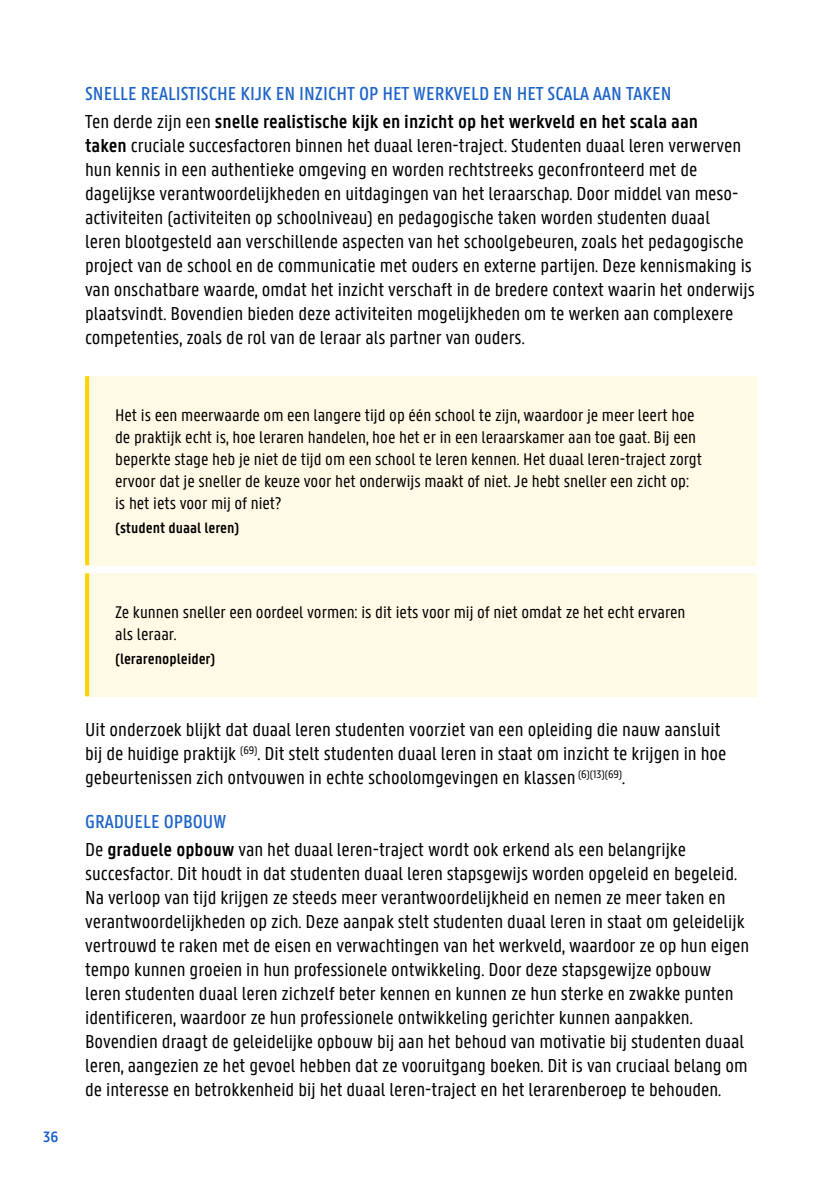
<style>
.page{position:relative;width:840px;height:1191px;background:#fff}
.page>*{position:absolute;margin:0;border:0;box-sizing:border-box;transform-origin:0 0}
.t1{font:20px/24px "U Gent Panno Text";color:#000}
.t2{font:500 20px/28px "U Gent Panno Text";color:#1e64c8}
.t3{font:18px/22px "U Gent Panno Text";color:#000}
.t4{font:600 16px "U Gent Panno Text";color:#000}
.t5{font:600 16px "U Gent Panno Text";color:#1e64c8}
.s1{font-weight:400;color:#000}
.s2{font-weight:600;color:#000}
.s3{font-weight:600}
.s4{font-weight:500;color:#1e64c8}
</style>
<div class="page">
<div style="left:87px;top:376px;width:669px;height:189px;background:#fffae6"></div>
<svg style="left:85px;top:376px;width:4px;height:189px"></svg>
<div style="left:87px;top:573px;width:669px;height:123px;background:#fffae6"></div>
<svg style="left:85px;top:573px;width:4px;height:123px"></svg>
<p class="t2" style="left:85px;top:79px;width:614px">SNELLE REALISTISCHE KIJK EN INZICHT OP HET WERKVELD EN HET SCALA AAN TAKEN<br><span class="s1">Ten derde zijn een</span> <span class="s2">snelle realistische kijk en inzicht op het werkveld en het scala aan</span></p>
<p class="t1" style="left:85px;top:133px;width:671px"><span class="s3">taken</span> cruciale succesfactoren binnen het duaal leren-traject. Studenten duaal leren verwerven hun kennis in een authentieke omgeving en worden rechtstreeks geconfronteerd met de dagelijkse verantwoordelijkheden en uitdagingen van het leraarschap. Door middel van meso&shy;activiteiten (activiteiten op schoolniveau) en pedagogische taken worden studenten duaal<br>leren blootgesteld aan verschillende aspecten van het schoolgebeuren, zoals het pedagogische project van de school en de communicatie met ouders en externe partijen. Deze kennismaking is van onschatbare waarde, omdat het inzicht verschaft in de bredere context waarin het onderwijs plaatsvindt. Bovendien bieden deze activiteiten mogelijkheden om te werken aan complexere competenties, zoals de rol van de leraar als partner van ouders.</p>
<p class="t3" style="left:115px;top:404px;width:588px">Het is een meerwaarde om een langere tijd op één school te zijn, waardoor je meer leert hoe de praktijk echt is, hoe leraren handelen, hoe het er in een leraarskamer aan toe gaat. Bij een beperkte stage heb je niet de tijd om een school te leren kennen. Het duaal leren-traject zorgt ervoor dat je sneller de keuze voor het onderwijs maakt of niet. Je hebt sneller een zicht op: is het iets voor mij of niet?</p>
<p class="t4" style="left:115px;top:518px;width:126px">(student duaal leren)</p>
<p class="t5" style="left:43px;top:1127px;width:17px">36</p>
<p class="t3" style="left:115px;top:601px;width:571px">Ze kunnen sneller een oordeel vormen: is dit iets voor mij of niet omdat ze het echt ervaren als leraar.</p>
<p class="t4" style="left:115px;top:649px;width:102px">(lerarenopleider)</p>
<p class="t1" style="left:85px;top:717px;width:642px">Uit onderzoek blijkt dat duaal leren studenten voorziet van een opleiding die nauw aansluit bij de huidige praktijk <sup>(69)</sup>. Dit stelt studenten duaal leren in staat om inzicht te krijgen in hoe gebeurtenissen zich ontvouwen in echte schoolomgevingen en klassen <sup>(6)(13)(69)</sup>.</p>
<p class="t1" style="left:85px;top:807px;width:602px;line-height:28px"><span class="s4">GRADUELE OPBOUW<br></span>De <span class="s3">graduele opbouw</span> van het duaal leren-traject wordt ook erkend als een belangrijke</p>
<p class="t1" style="left:85px;top:861px;width:665px">succesfactor. Dit houdt in dat studenten duaal leren stapsgewijs worden opgeleid en begeleid.<br>Na verloop van tijd krijgen ze steeds meer verantwoordelijkheid en nemen ze meer taken en verantwoordelijkheden op zich. Deze aanpak stelt studenten duaal leren in staat om geleidelijk vertrouwd te raken met de eisen en verwachtingen van het werkveld, waardoor ze op hun eigen tempo kunnen groeien in hun professionele ontwikkeling. Door deze stapsgewijze opbouw leren studenten duaal leren zichzelf beter kennen en kunnen ze hun sterke en zwakke punten identificeren, waardoor ze hun professionele ontwikkeling gerichter kunnen aanpakken.<br>Bovendien draagt de geleidelijke opbouw bij aan het behoud van motivatie bij studenten duaal leren, aangezien ze het gevoel hebben dat ze vooruitgang boeken. Dit is van cruciaal belang om de interesse en betrokkenheid bij het duaal leren-traject en het lerarenberoep te behouden.</p>
</div>
